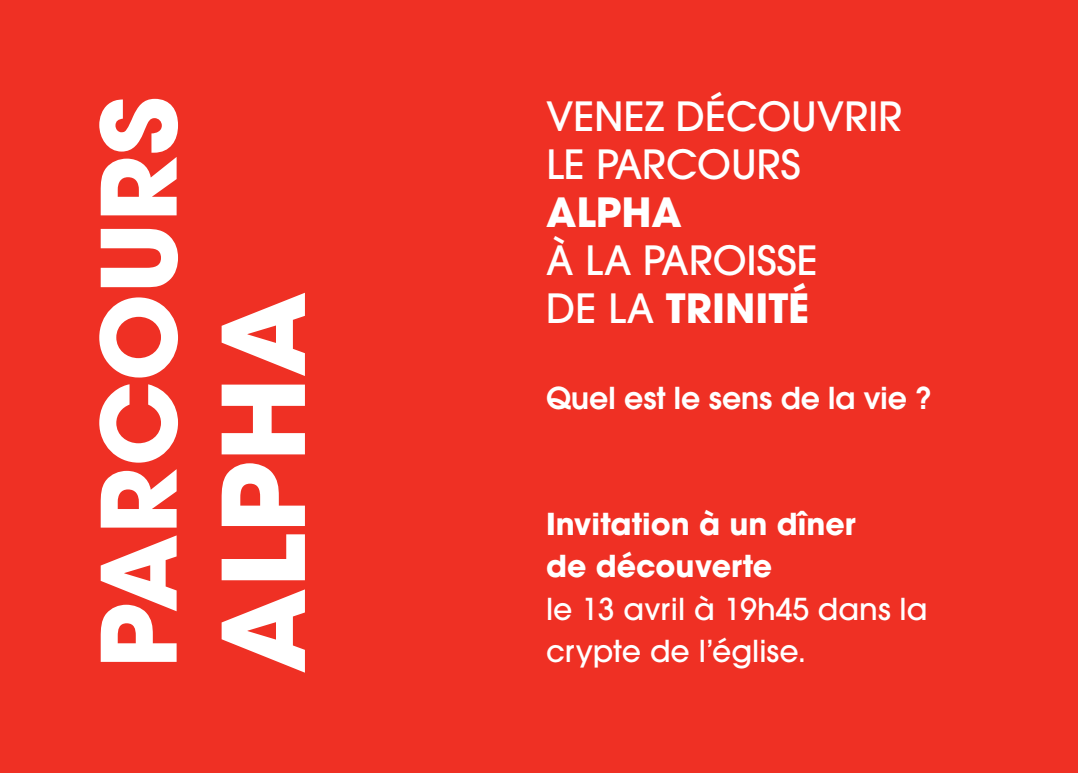
<style>
.page{position:relative;width:1078px;height:773px;background:#fff}
.page>*{position:absolute;margin:0;border:0;box-sizing:border-box;transform-origin:0 0}
.t1{font:700 112.5px "ITC Avant Garde Std";color:#fff}
.t2{font:700 102.5px "ITC Avant Garde Std";color:#fff}
.t3{font:500 40px/48px "ITC Avant Garde Std";color:#fff}
.t4{font:700 40px "ITC Avant Garde Std";color:#fff}
.t5{font:500 30px/42.5px "ITC Avant Garde Std";color:#fff}
.t6{font:700 30px/42.5px "ITC Avant Garde Std";color:#fff}
.t7{font:600 30px "ITC Avant Garde Std";color:#fff}
.s1{font-weight:700}
</style>
<div class="page">
<div style="left:0;top:0;width:1077px;height:772px;background:#ef3024"></div>
<h2 class="t2" style="left:70px;top:668px;width:573px;rotate:-90deg">PARCOURS</h2>
<h1 class="t1" style="left:188px;top:673px;width:383px;rotate:-90deg">ALPHA</h1>
<p class="t3" style="left:546px;top:92px;width:357px">VENEZ DÉCOUVRIR<br>LE PARCOURS</p>
<p class="t4" style="left:546px;top:185px;width:137px">ALPHA</p>
<p class="t3" style="left:546px;top:236px;width:273px">À LA PAROISSE<br>DE LA <span class="s1">TRINITÉ</span></p>
<p class="t7" style="left:546px;top:378px;width:387px">Quel est le sens de la vie ?</p>
<p class="t6" style="left:546px;top:501px;width:311px">Invitation à un dîner de découverte</p>
<p class="t5" style="left:546px;top:587px;width:383px">le 13 avril à 19h45 dans la crypte de l’église.</p>
</div>
